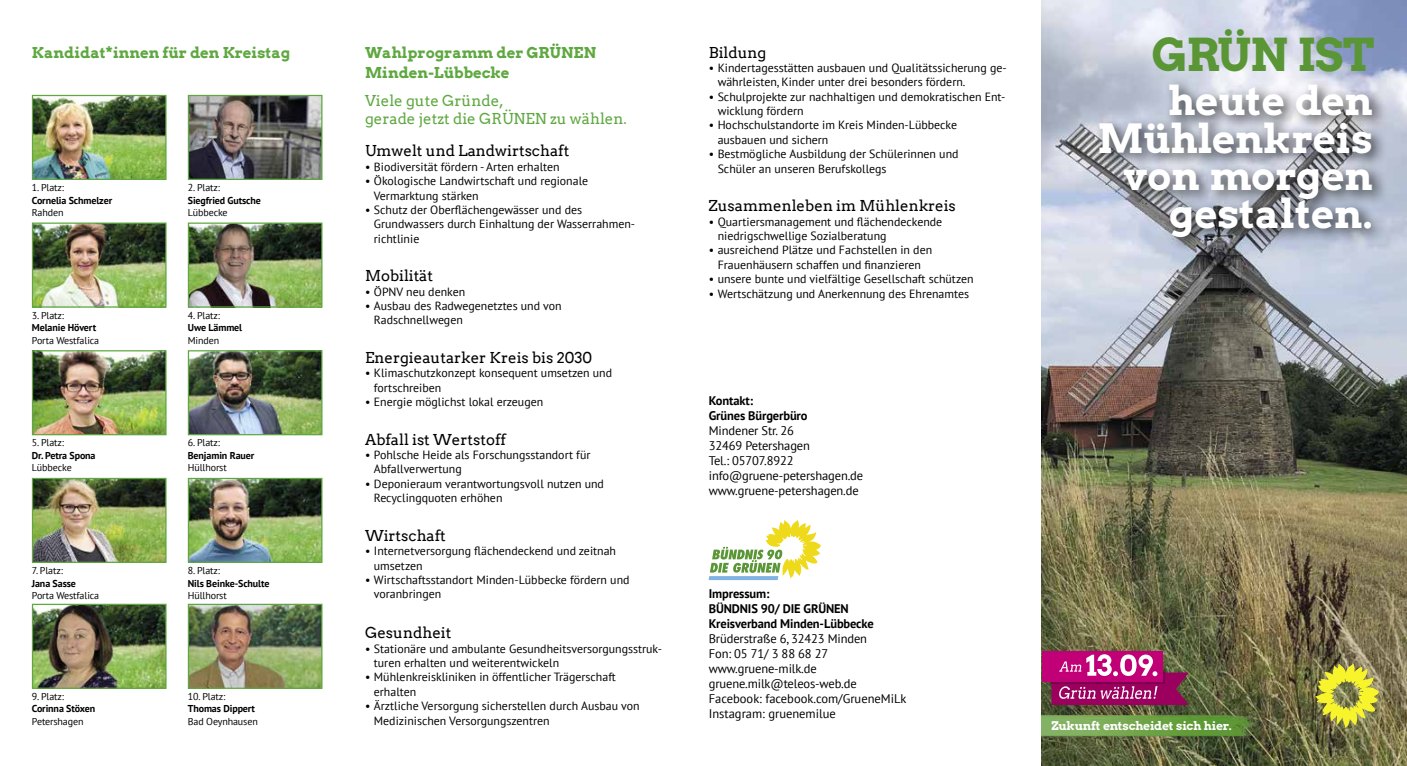
<style>
.page{position:relative;width:1407px;height:766px;background:#fff}
.page>*{position:absolute;margin:0;border:0;box-sizing:border-box;transform-origin:0 0}
.t1{font:45px "Arvo Gruen";letter-spacing:-.03em;color:#5a9636}
.t2{font:40px/37.5px "Arvo Gruen";color:#fff;text-align:right}
.t3{font:15px "Arvo";color:#000}
.t4{font:700 15px/20px "Arvo";color:#5fa841}
.t5{font:15px/17.5px "Arvo";color:#5fa841}
.t6{font:12.5px/15px "PT Sans";letter-spacing:-.01em;color:#000}
.t7{font:700 12.5px/15px "PT Sans";letter-spacing:-.01em;color:#000}
.t8{font:11.88px/14.4px "PT Sans";color:#000}
.t9{font:11.88px "Arvo Gruen";letter-spacing:-.01em;color:#fff}
.t10{font:10px "PT Sans";letter-spacing:-.01em;color:#000}
.t11{font:700 10px "PT Sans";letter-spacing:-.01em;color:#000}
</style>
<div class="page">
<img style="left:1042px;top:0;width:365px;height:765px">
<div style="left:1093px;top:78px;width:295px;height:175px;background:#000;opacity:.75"></div>
<svg style="left:1315px;top:663px;width:64px;height:64px"></svg>
<div style="left:1042px;top:650px;width:120px;height:31px;background:#c10077"></div>
<svg style="left:1051px;top:654px;width:137px;height:50px"></svg>
<img style="left:1042px;top:706px;width:311px;height:38px">
<img style="left:34px;top:97px;width:131px;height:81px">
<div style="left:32px;top:95px;width:135px;height:85px;border:1px solid #5fa841"></div>
<img style="left:34px;top:224px;width:131px;height:81px">
<div style="left:32px;top:222px;width:135px;height:85px;border:1px solid #5fa841"></div>
<img style="left:34px;top:352px;width:131px;height:81px">
<div style="left:32px;top:350px;width:135px;height:85px;border:1px solid #5fa841"></div>
<img style="left:34px;top:479px;width:131px;height:82px">
<div style="left:32px;top:477px;width:135px;height:86px;border:1px solid #5fa841"></div>
<img style="left:34px;top:605px;width:131px;height:81px">
<div style="left:32px;top:603px;width:135px;height:85px;border:1px solid #5fa841"></div>
<img style="left:190px;top:97px;width:130px;height:81px">
<div style="left:188px;top:95px;width:134px;height:85px;border:1px solid #5fa841"></div>
<img style="left:190px;top:224px;width:130px;height:81px">
<div style="left:188px;top:222px;width:134px;height:85px;border:1px solid #5fa841"></div>
<img style="left:190px;top:352px;width:130px;height:81px">
<div style="left:188px;top:350px;width:134px;height:85px;border:1px solid #5fa841"></div>
<img style="left:190px;top:479px;width:130px;height:82px">
<div style="left:188px;top:477px;width:134px;height:86px;border:1px solid #5fa841"></div>
<img style="left:190px;top:605px;width:130px;height:81px">
<div style="left:188px;top:603px;width:134px;height:85px;border:1px solid #5fa841"></div>
<svg style="left:708px;top:520px;width:113px;height:60px"></svg>
<p class="t4" style="left:32px;top:42px;width:260px">Kandidat*innen für den Kreistag</p>
<p class="t10" style="left:32px;top:181px;width:34px">1. Platz:</p>
<p class="t11" style="left:32px;top:193px;width:82px">Cornelia Schmelzer</p>
<p class="t10" style="left:32px;top:206px;width:33px">Rahden</p>
<p class="t10" style="left:188px;top:181px;width:34px">2. Platz:</p>
<p class="t11" style="left:188px;top:193px;width:75px">Siegfried Gutsche</p>
<p class="t10" style="left:188px;top:206px;width:41px">Lübbecke</p>
<p class="t10" style="left:32px;top:308px;width:34px">3. Platz:</p>
<p class="t11" style="left:32px;top:321px;width:66px">Melanie Hövert</p>
<p class="t10" style="left:32px;top:333px;width:69px">Porta Westfalica</p>
<p class="t10" style="left:188px;top:308px;width:34px">4. Platz:</p>
<p class="t11" style="left:188px;top:321px;width:56px">Uwe Lämmel</p>
<p class="t10" style="left:188px;top:333px;width:33px">Minden</p>
<p class="t10" style="left:32px;top:436px;width:34px">5. Platz:</p>
<p class="t11" style="left:32px;top:448px;width:65px">Dr. Petra Spona</p>
<p class="t10" style="left:32px;top:461px;width:41px">Lübbecke</p>
<p class="t10" style="left:188px;top:436px;width:34px">6. Platz:</p>
<p class="t11" style="left:188px;top:448px;width:68px">Benjamin Rauer</p>
<p class="t10" style="left:188px;top:461px;width:40px">Hüllhorst</p>
<p class="t10" style="left:32px;top:564px;width:33px">7. Platz:</p>
<p class="t11" style="left:32px;top:576px;width:46px">Jana Sasse</p>
<p class="t10" style="left:32px;top:589px;width:69px">Porta Westfalica</p>
<p class="t10" style="left:188px;top:564px;width:34px">8. Platz:</p>
<p class="t11" style="left:188px;top:576px;width:83px">Nils Beinke-Schulte</p>
<p class="t10" style="left:188px;top:589px;width:40px">Hüllhorst</p>
<p class="t10" style="left:32px;top:689px;width:34px">9. Platz:</p>
<p class="t11" style="left:32px;top:702px;width:65px">Corinna Stöxen</p>
<p class="t10" style="left:32px;top:714px;width:53px">Petershagen</p>
<p class="t10" style="left:188px;top:689px;width:39px">10. Platz:</p>
<p class="t11" style="left:188px;top:702px;width:69px">Thomas Dippert</p>
<p class="t10" style="left:188px;top:714px;width:71px">Bad Oeynhausen</p>
<p class="t4" style="left:365px;top:42px;width:233px">Wahlprogramm der GRÜNEN<br>Minden-Lübbecke</p>
<p class="t5" style="left:365px;top:92px;width:263px">Viele gute Gründe,<br>gerade jetzt die GRÜNEN zu wählen.</p>
<p class="t3" style="left:365px;top:142px;width:206px">Umwelt und Landwirtschaft</p>
<p class="t8" style="left:365px;top:159px;width:196px">• Biodiversität fördern - Arten erhalten</p>
<p class="t8" style="left:374px;top:173px;width:216px;text-indent:-9px">• Ökologische Landwirtschaft und regionale<br>Vermarktung stärken</p>
<p class="t8" style="left:374px;top:202px;width:261px;text-indent:-9px">• Schutz der Oberflächengewässer und des<br>Grundwassers durch Einhaltung der Wasserrahmen&shy;richtlinie</p>
<p class="t3" style="left:365px;top:267px;width:70px">Mobilität</p>
<p class="t8" style="left:365px;top:284px;width:102px">• ÖPNV neu denken</p>
<p class="t8" style="left:374px;top:298px;width:189px;text-indent:-9px">• Ausbau des Radwegenetztes und von<br>Radschnellwegen</p>
<p class="t3" style="left:365px;top:348px;width:229px">Energieautarker Kreis bis 2030</p>
<p class="t8" style="left:374px;top:365px;width:240px;text-indent:-9px">• Klimaschutzkonzept konsequent umsetzen und fortschreiben</p>
<p class="t8" style="left:365px;top:394px;width:180px">• Energie möglichst lokal erzeugen</p>
<p class="t3" style="left:365px;top:430px;width:142px">Abfall ist Wertstoff</p>
<p class="t8" style="left:374px;top:447px;width:218px;text-indent:-9px">• Pohlsche Heide als Forschungsstandort für<br>Abfallverwertung</p>
<p class="t8" style="left:374px;top:476px;width:232px;text-indent:-9px">• Deponieraum verantwortungsvoll nutzen und<br>Recyclingquoten erhöhen</p>
<p class="t3" style="left:365px;top:526px;width:82px">Wirtschaft</p>
<p class="t8" style="left:374px;top:543px;width:244px;text-indent:-9px">• Internetversorgung flächendeckend und zeitnah umsetzen</p>
<p class="t8" style="left:374px;top:572px;width:257px;text-indent:-9px">• Wirtschaftsstandort Minden-Lübbecke fördern und voranbringen</p>
<p class="t3" style="left:365px;top:623px;width:88px">Gesundheit</p>
<p class="t8" style="left:374px;top:640px;width:290px;text-indent:-9px">• Stationäre und ambulante Gesundheitsversorgungsstruk&shy;turen erhalten und weiterentwickeln</p>
<p class="t8" style="left:374px;top:669px;width:244px;text-indent:-9px">• Mühlenkreiskliniken in öffentlicher Trägerschaft erhalten</p>
<p class="t8" style="left:374px;top:698px;width:267px;text-indent:-9px">• Ärztliche Versorgung sicherstellen durch Ausbau von<br>Medizinischen Versorgungszentren</p>
<p class="t3" style="left:709px;top:43px;width:59px">Bildung</p>
<p class="t8" style="left:718px;top:60px;width:290px;text-indent:-9px">• Kindertagesstätten ausbauen und Qualitätssicherung ge&shy;währleisten, Kinder unter drei besonders fördern.</p>
<p class="t8" style="left:718px;top:89px;width:289px;text-indent:-9px">• Schulprojekte zur nachhaltigen und demokratischen Ent&shy;wicklung fördern</p>
<p class="t8" style="left:718px;top:118px;width:241px;text-indent:-9px">• Hochschulstandorte im Kreis Minden-Lübbecke ausbauen und sichern</p>
<p class="t8" style="left:718px;top:146px;width:242px;text-indent:-9px">• Bestmögliche Ausbildung der Schülerinnen und<br>Schüler an unseren Berufskollegs</p>
<p class="t3" style="left:709px;top:197px;width:249px">Zusammenleben im Mühlenkreis</p>
<p class="t8" style="left:718px;top:214px;width:226px;text-indent:-9px">• Quartiersmanagement und flächendeckende niedrigschwellige Sozialberatung</p>
<p class="t8" style="left:709px;top:243px;width:225px;text-align:center">• ausreichend Plätze und Fachstellen in den<br>Frauenhäusern schaffen und finanzieren</p>
<p class="t8" style="left:709px;top:271px;width:266px">• unsere bunte und vielfältige Gesellschaft schützen</p>
<p class="t8" style="left:709px;top:286px;width:262px">• Wertschätzung und Anerkennung des Ehrenamtes</p>
<p class="t7" style="left:709px;top:392px;width:100px">Kontakt:<br>Grünes Bürgerbüro</p>
<p class="t6" style="left:709px;top:422px;width:156px">Mindener Str. 26<br>32469 Petershagen<br>Tel.: 05707.8922 info@gruene-petershagen.de www.gruene-petershagen.de</p>
<p class="t7" style="left:709px;top:585px;width:166px">Impressum:<br>BÜNDNIS 90/ DIE GRÜNEN<br>Kreisverband Minden-Lübbecke</p>
<p class="t6" style="left:709px;top:630px;width:199px">Brüderstraße 6, 32423 Minden<br>Fon: 05 71/ 3 88 68 27 www.gruene-milk.de gruene.milk@teleos-web.de<br>Facebook: facebook.com/GrueneMiLk<br>Instagram: gruenemilue</p>
<h1 class="t1" style="left:1151px;top:24px;width:224px">GRÜN IST</h1>
<h2 class="t2" style="left:1097px;top:80px;width:277px">heute den<br>Mühlenkreis von morgen gestalten.</h2>
<p class="t9" style="left:1051px;top:717px;width:182px">Zukunft entscheidet sich hier.</p>
</div>
